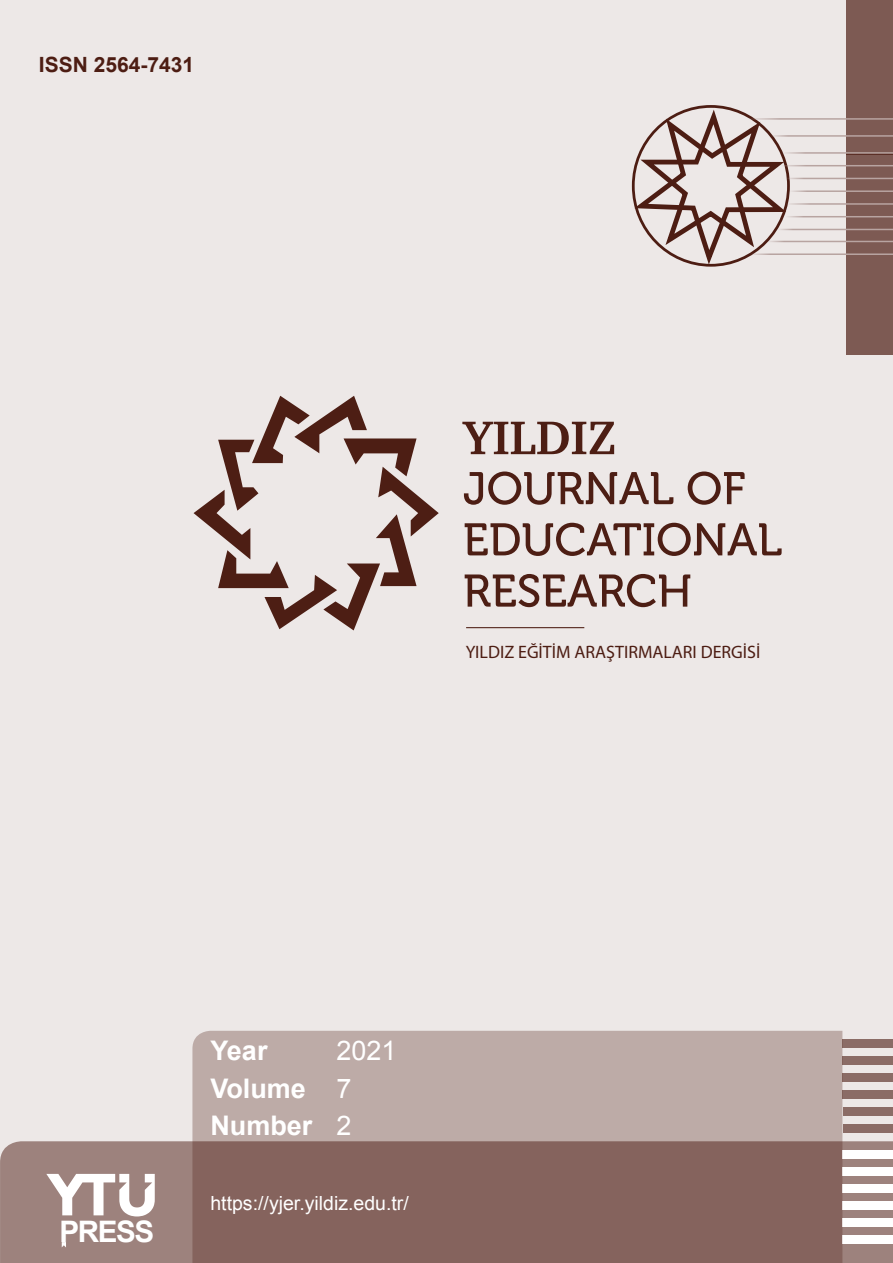
<style>
.page{position:relative;width:893px;height:1263px;background:#ede8e7}
.page>*{position:absolute;margin:0;border:0;box-sizing:border-box;transform-origin:0 0}
.t1{font:700 29.7px "Arial";letter-spacing:-.05em;color:#fff}
.t2{font:700 27px/37.5px "Arial";color:#fff}
.t3{font:700 21px "Arial";color:#4d1d13}
.t4{font:19.5px "Arial";color:#fff}
.t5{font:18px "Myriad Pro";color:#4d1d13}
.s1{font-weight:400}
</style>
<div class="page">
<div style="left:0;top:1141px;width:893px;height:122px;background:#9d827d"></div>
<div style="left:843px;top:1039px;width:50px;height:9px;background:#8b6c66"></div>
<div style="left:843px;top:1056px;width:50px;height:9px;background:#8b6c66"></div>
<div style="left:843px;top:1073px;width:50px;height:9px;background:#8b6c66"></div>
<div style="left:843px;top:1090px;width:50px;height:9px;background:#8b6c66"></div>
<div style="left:843px;top:1124px;width:49px;height:9px;background:#8b6c66"></div>
<div style="left:843px;top:1107px;width:49px;height:9px;background:#8b6c66"></div>
<div style="left:842px;top:1167px;width:51px;height:8px;background:#fff"></div>
<div style="left:842px;top:1150px;width:51px;height:9px;background:#fff"></div>
<div style="left:842px;top:1184px;width:51px;height:8px;background:#fff"></div>
<div style="left:842px;top:1201px;width:51px;height:8px;background:#fff"></div>
<div style="left:842px;top:1235px;width:51px;height:8px;background:#fff"></div>
<div style="left:842px;top:1218px;width:51px;height:8px;background:#fff"></div>
<svg style="left:46px;top:1174px;width:109px;height:42px;background:#c9bbb8"></svg>
<svg style="left:62px;top:1242px;width:4px;height:5px"></svg>
<div style="left:846px;top:0;width:47px;height:155px;background:#7d5a53"></div>
<div style="left:846px;top:153px;width:47px;height:202px;background:#7d5a53"></div>
<svg style="left:631px;top:105px;width:162px;height:162px"></svg>
<hr style="left:726px;top:118px;width:167px;height:2px;background:#b8a4a1">
<hr style="left:763px;top:135px;width:130px;height:2px;background:#b8a4a1">
<hr style="left:774px;top:152px;width:119px;height:2px;background:#b8a4a1">
<hr style="left:774px;top:165px;width:119px;height:1px;background:#b8a4a1">
<hr style="left:782px;top:178px;width:111px;height:1px;background:#b8a4a1">
<hr style="left:786px;top:190px;width:107px;height:2px;background:#b8a4a1">
<hr style="left:782px;top:216px;width:111px;height:1px;background:#b8a4a1">
<hr style="left:777px;top:203px;width:116px;height:2px;background:#b8a4a1">
<hr style="left:774px;top:229px;width:119px;height:1px;background:#b8a4a1">
<hr style="left:763px;top:241px;width:130px;height:1px;background:#b8a4a1">
<hr style="left:746px;top:253px;width:147px;height:2px;background:#b8a4a1">
<svg style="left:192px;top:1031px;width:650px;height:232px;background:#9f8580"></svg>
<svg style="left:194px;top:396px;width:245px;height:234px"></svg>
<svg style="left:464px;top:471px;width:209px;height:34px"></svg>
<svg style="left:688px;top:471px;width:57px;height:34px"></svg>
<svg style="left:465px;top:523px;width:317px;height:33px"></svg>
<svg style="left:465px;top:574px;width:225px;height:33px"></svg>
<svg style="left:462px;top:422px;width:152px;height:32px"></svg>
<hr style="left:466px;top:627px;width:118px;height:1px;background:#4d1d13">
<p class="t3" style="left:39px;top:51px;width:157px">ISSN 2564-7431</p>
<p class="t5" style="left:466px;top:641px;width:296px">YILDIZ EĞİTİM ARAŞTIRMALARI DERGİSİ</p>
<h1 class="t1" style="left:60px;top:1212px;width:96px">PRESS</h1>
<h2 class="t2" style="left:210px;top:1033px;width:188px;text-indent:126px"><span class="s1">2021<br></span>Volume <span class="s1">7<br></span>Number <span class="s1">2</span></h2>
<h2 class="t2" style="left:210px;top:1033px;width:59px">Year</h2>
<p class="t4" style="left:210px;top:1190px;width:200px">https://yjer.yildiz.edu.tr/</p>
</div>
